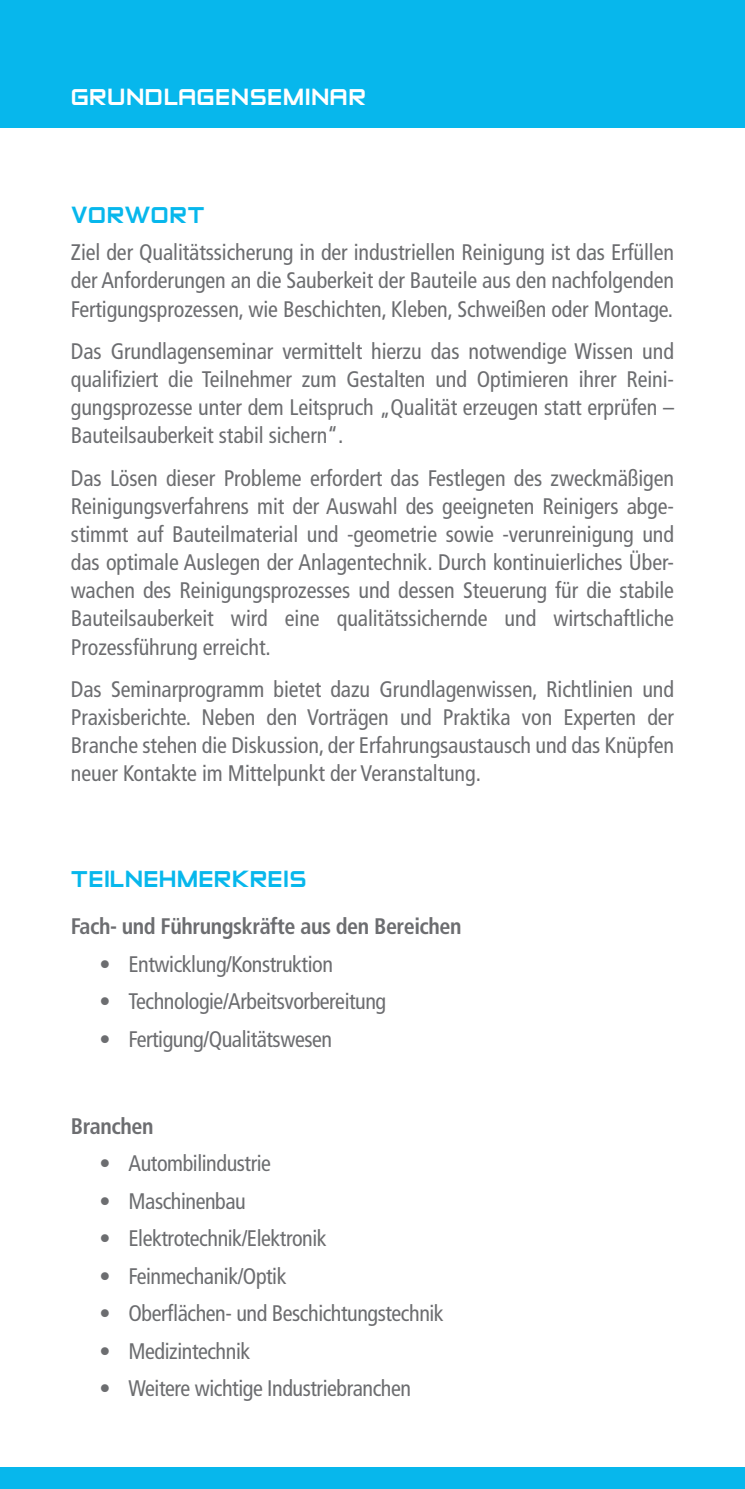
<style>
.page{position:relative;width:745px;height:1489px;background:#fff}
.page>*{position:absolute;margin:0;border:0;box-sizing:border-box;transform-origin:0 0}
.t1{font:27.5px "Zeroes Two";letter-spacing:.005em;color:#07b7ec}
.t2{font:27.5px "Zeroes Two";letter-spacing:.01em;color:#fff}
.t3{font:condensed 22.5px/28px "Frutiger";letter-spacing:-.02em;color:#6c6d70;text-align:justify}
.t4{font:700 condensed 22.5px "Frutiger";letter-spacing:-.02em;color:#6c6d70}
</style>
<div class="page">
<div style="left:0;top:1467px;width:744px;height:21px;background:#07b7ec"></div>
<div style="left:0;top:0;width:744px;height:128px;background:#07b7ec"></div>
<p class="t2" style="left:71px;top:83px;width:296px">GRUNDLAGENSEMINAR</p>
<p class="t1" style="left:71px;top:202px;width:135px">VORWORT</p>
<p class="t3" style="left:71px;top:239px;width:604px">Ziel der Qualitätssicherung in der industriellen Reinigung ist das Erfüllen der Anforderungen an die Sauberkeit der Bauteile aus den nachfolgenden Fertigungsprozessen, wie Beschichten, Kleben, Schweißen oder Montage.</p>
<p class="t3" style="left:71px;top:337px;width:604px">Das Grundlagenseminar vermittelt hierzu das notwendige Wissen und qualifiziert die Teilnehmer zum Gestalten und Optimieren ihrer Reini&shy;gungsprozesse unter dem Leitspruch „Qualität erzeugen statt erprüfen – Bauteilsauberkeit stabil sichern“.</p>
<p class="t3" style="left:71px;top:464px;width:604px">Das Lösen dieser Probleme erfordert das Festlegen des zweckmäßigen Reinigungsverfahrens mit der Auswahl des geeigneten Reinigers abge&shy;stimmt auf Bauteilmaterial und -geometrie sowie -verunreinigung und das optimale Auslegen der Anlagentechnik. Durch kontinuierliches Über&shy;wachen des Reinigungsprozesses und dessen Steuerung für die stabile Bauteilsauberkeit wird eine qualitätssichernde und wirtschaftliche Prozessführung erreicht.</p>
<p class="t3" style="left:71px;top:675px;width:604px">Das Seminarprogramm bietet dazu Grundlagenwissen, Richtlinien und Praxisberichte. Neben den Vorträgen und Praktika von Experten der Branche stehen die Diskussion, der Erfahrungsaustausch und das Knüpfen neuer Kontakte im Mittelpunkt der Veranstaltung.</p>
<p class="t1" style="left:71px;top:865px;width:237px">TEILNEHMERKREIS</p>
<p class="t4" style="left:71px;top:913px;width:392px">Fach- und Führungskräfte aus den Bereichen</p>
<p class="t3" style="left:99px;top:950px;width:235px">• Entwicklung/Konstruktion</p>
<p class="t3" style="left:99px;top:987px;width:288px">• Technologie/Arbeitsvorbereitung</p>
<p class="t3" style="left:99px;top:1025px;width:234px">• Fertigung/Qualitätswesen</p>
<p class="t4" style="left:71px;top:1112px;width:84px">Branchen</p>
<p class="t3" style="left:99px;top:1149px;width:173px">• Autombilindustrie</p>
<p class="t3" style="left:99px;top:1186px;width:148px">• Maschinenbau</p>
<p class="t3" style="left:99px;top:1224px;width:229px">• Elektrotechnik/Elektronik</p>
<p class="t3" style="left:99px;top:1261px;width:189px">• Feinmechanik/Optik</p>
<p class="t3" style="left:99px;top:1299px;width:346px">• Oberflächen- und Beschichtungstechnik</p>
<p class="t3" style="left:99px;top:1336px;width:152px">• Medizintechnik</p>
<p class="t3" style="left:99px;top:1374px;width:313px">• Weitere wichtige Industriebranchen</p>
</div>
